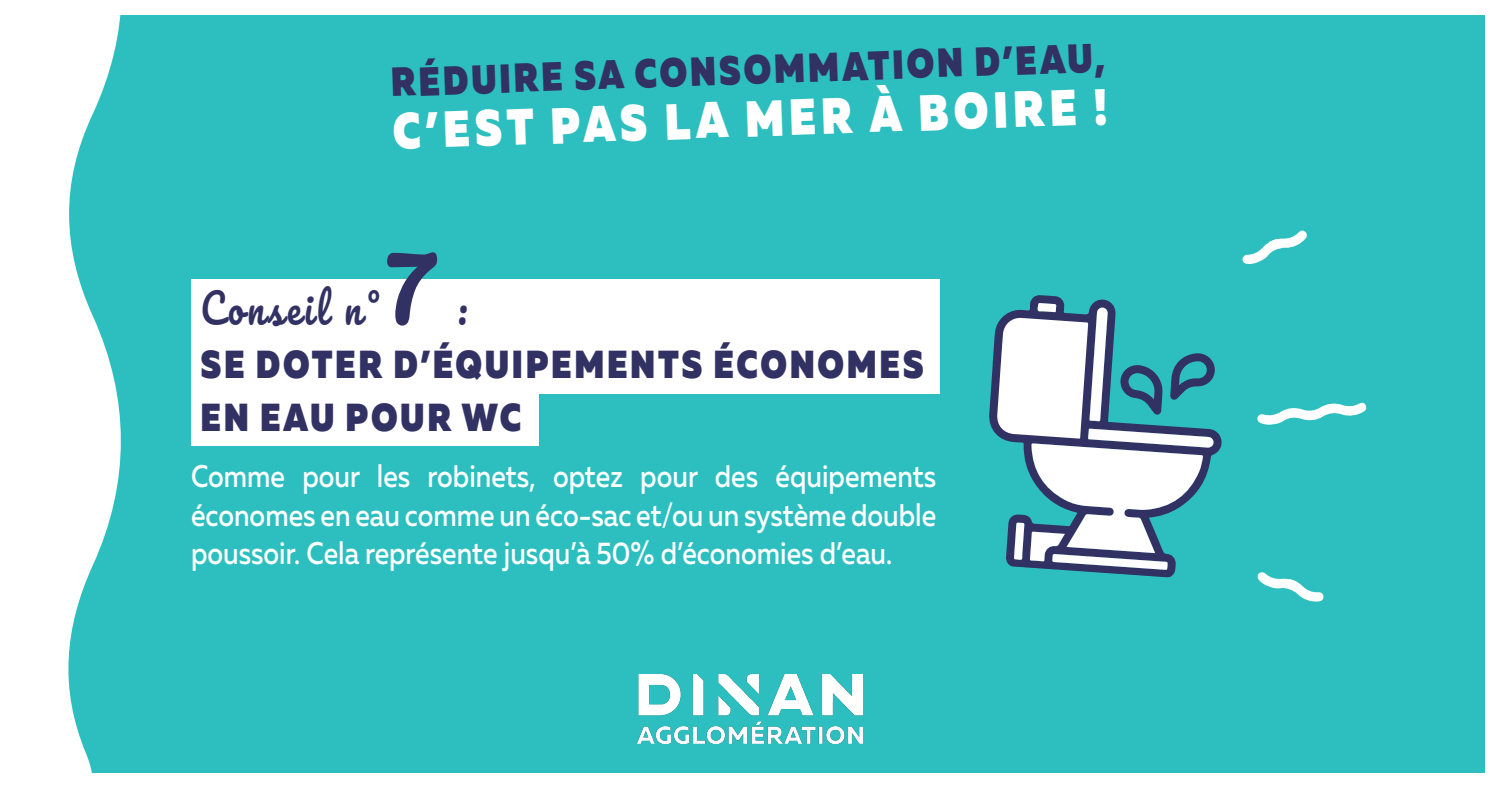
<style>
.page{position:relative;width:1500px;height:788px;background:#fff}
.page>*{position:absolute;margin:0;border:0;box-sizing:border-box;transform-origin:0 0}
.t1{font:124.88px "Pacifico";color:#323163;scale:.85 1}
.t2{font:900 50.75px "Muller";color:#fff;scale:.85 1}
.t3{font:41.62px "Pacifico";letter-spacing:.1em;color:#323163;scale:.85 1}
.t4{font:900 40.5px "Muller";color:#323163;scale:.85 1}
.t5{font:900 39px/52.9px "Muller";letter-spacing:.08em;color:#323163;scale:.85 1}
.t6{font:500 31.25px/38.4px "Muller";color:#fff;text-align:justify;scale:.85 1}
</style>
<div class="page">
<div style="left:15px;top:15px;width:1470px;height:757px;background:#2dbfc0"></div>
<svg style="left:15px;top:15px;width:117px;height:758px;fill:#fff"></svg>
<img style="left:637px;top:674px;width:226px;height:69px">
<svg style="left:1257px;top:402px;width:110px;height:23px"></svg>
<svg style="left:1242px;top:230px;width:65px;height:34px"></svg>
<svg style="left:1257px;top:572px;width:67px;height:30px"></svg>
<div style="left:191px;top:280px;width:749px;height:114px;background:#fff"></div>
<div style="left:191px;top:381px;width:348px;height:64px;background:#fff"></div>
<svg style="left:989px;top:295px;width:233px;height:283px"></svg>
<svg style="left:995px;top:303px;width:220px;height:267px"></svg>
<p class="t4" style="left:390px;top:57px;width:842px;rotate:-2deg">RÉDUIRE SA CONSOMMATION D’EAU,</p>
<p class="t2" style="left:392px;top:99px;width:843px;rotate:-2deg">C’EST PAS LA MER À BOIRE !</p>
<p class="t1" style="left:382px;top:209px;width:63px">7</p>
<p class="t3" style="left:200px;top:286px;width:211px">Conseil n°</p>
<p class="t3" style="left:458px;top:286px;width:12px">:</p>
<p class="t5" style="left:201px;top:338px;width:852px">SE DOTER D’ÉQUIPEMENTS ÉCONOMES<br>EN EAU POUR WC</p>
<p class="t6" style="left:191px;top:457px;width:878px">Comme pour les robinets, optez pour des équipements économes en eau comme un éco-sac et/ou un système double poussoir. Cela représente jusqu’à 50% d’économies d’eau.</p>
</div>
